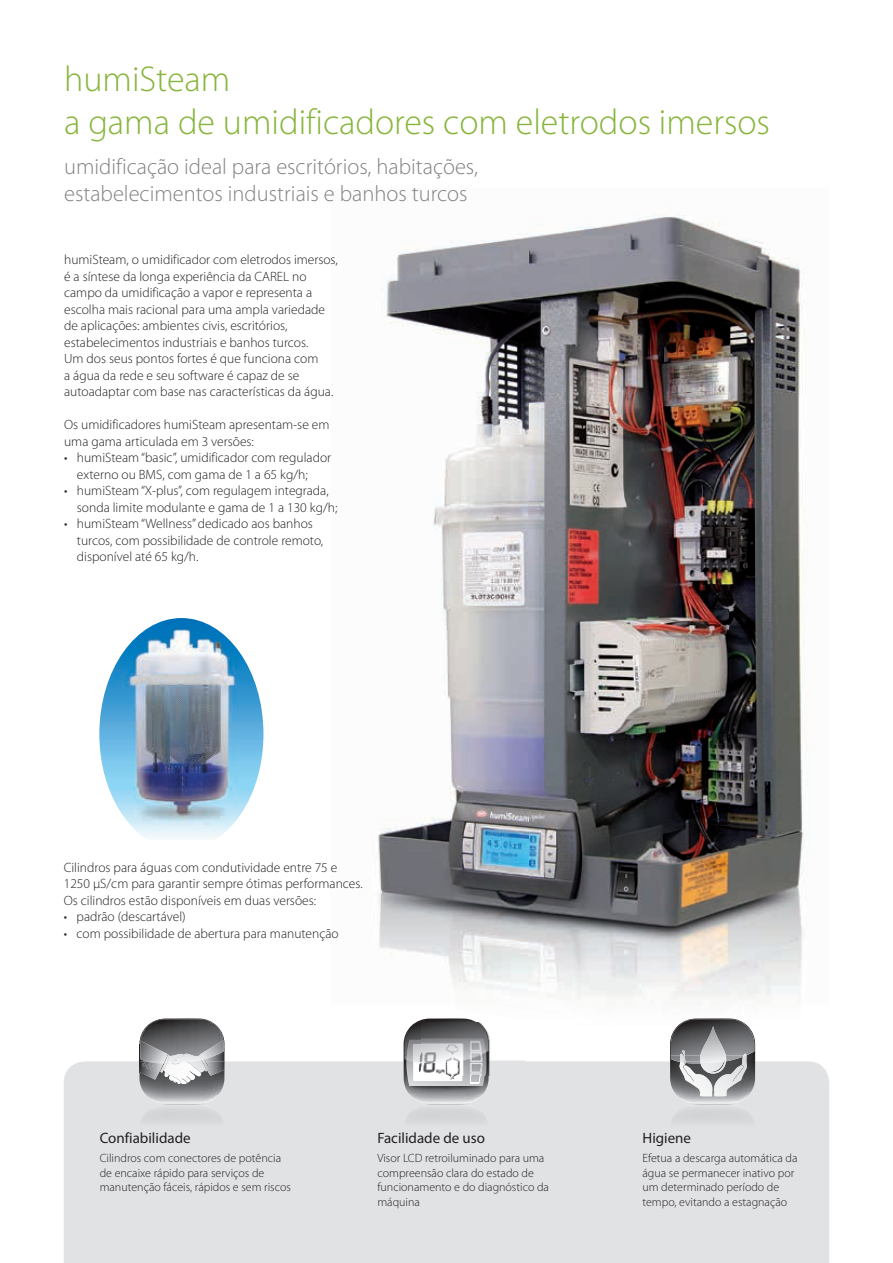
<style>
.page{position:relative;width:893px;height:1263px;background:#fff}
.page>*{position:absolute;margin:0;border:0;box-sizing:border-box;transform-origin:0 0}
.t1{font:300 36px/43.2px "Myriad Pro";color:#87b53b}
.t2{font:300 22.5px/27px "Myriad Pro";color:#808285}
.t3{font:15px "Myriad Pro";color:#231f20}
.t4{font:300 13.5px/16.5px "Myriad Pro";color:#231f20}
.t5{font:300 12px/14.4px "Myriad Pro";color:#231f20}
</style>
<div class="page">
<img style="left:378px;top:214px;width:428px;height:841px">
<div style="left:64px;top:1061px;width:765px;height:202px;background:#e1e2e4"></div>
<img style="left:139px;top:1104px;width:85px;height:47px">
<img style="left:161px;top:1104px;width:44px;height:1px">
<svg style="left:132px;top:1018px;width:95px;height:86px"></svg>
<img style="left:404px;top:1104px;width:85px;height:47px">
<img style="left:425px;top:1104px;width:44px;height:1px">
<svg style="left:404px;top:1018px;width:85px;height:86px"></svg>
<img style="left:670px;top:1104px;width:85px;height:47px">
<img style="left:691px;top:1104px;width:44px;height:1px">
<svg style="left:670px;top:1018px;width:85px;height:86px"></svg>
<img style="left:99px;top:618px;width:164px;height:220px">
<img style="left:421px;top:1022px;width:103px;height:54px">
<h1 class="t1" style="left:64px;top:57px;width:707px">humiSteam<br>a gama de umidificadores com eletrodos imersos</h1>
<h2 class="t2" style="left:64px;top:153px;width:415px">umidificação ideal para escritórios, habitações, estabelecimentos industriais e banhos turcos</h2>
<p class="t4" style="left:64px;top:251px;width:275px">humiSteam, o umidificador com eletrodos imersos, é a síntese da longa experiência da CAREL no campo da umidificação a vapor e representa a escolha mais racional para uma ampla variedade de aplicações: ambientes civis, escritórios, estabelecimentos industriais e banhos turcos.<br>Um dos seus pontos fortes é que funciona com<br>a água da rede e seu software é capaz de se autoadaptar com base nas características da água.</p>
<p class="t4" style="left:64px;top:416px;width:267px">Os umidificadores humiSteam apresentam-se em uma gama articulada em 3 versões:</p>
<p class="t4" style="left:77px;top:449px;width:256px;text-indent:-13px">• humiSteam “basic”, umidificador com regulador externo ou BMS, com gama de 1 a 65 kg/h;</p>
<p class="t4" style="left:77px;top:482px;width:262px;text-indent:-13px">• humiSteam “X-plus”, com regulagem integrada, sonda limite modulante e gama de 1 a 130 kg/h;</p>
<p class="t4" style="left:77px;top:515px;width:248px;text-indent:-13px">• humiSteam “Wellness” dedicado aos banhos turcos, com possibilidade de controle remoto, disponível até 65 kg/h.</p>
<p class="t4" style="left:64px;top:859px;width:300px">Cilindros para águas com condutividade entre 75 e<br>1250 μS/cm para garantir sempre ótimas performances.<br>Os cilindros estão disponíveis em duas versões:</p>
<p class="t4" style="left:64px;top:908px;width:124px">• padrão (descartável)</p>
<p class="t4" style="left:64px;top:925px;width:276px">• com possibilidade de abertura para manutenção</p>
<p class="t3" style="left:100px;top:1129px;width:92px">Confiabilidade</p>
<p class="t5" style="left:100px;top:1151px;width:193px">Cilindros com conectores de potência de encaixe rápido para serviços de manutenção fáceis, rápidos e sem riscos</p>
<p class="t3" style="left:377px;top:1129px;width:109px">Facilidade de uso</p>
<p class="t5" style="left:377px;top:1151px;width:173px">Visor LCD retroiluminado para uma compreensão clara do estado de funcionamento e do diagnóstico da máquina</p>
<p class="t3" style="left:642px;top:1129px;width:50px">Higiene</p>
<p class="t5" style="left:642px;top:1151px;width:157px">Efetua a descarga automática da água se permanecer inativo por um determinado período de tempo, evitando a estagnação</p>
</div>
